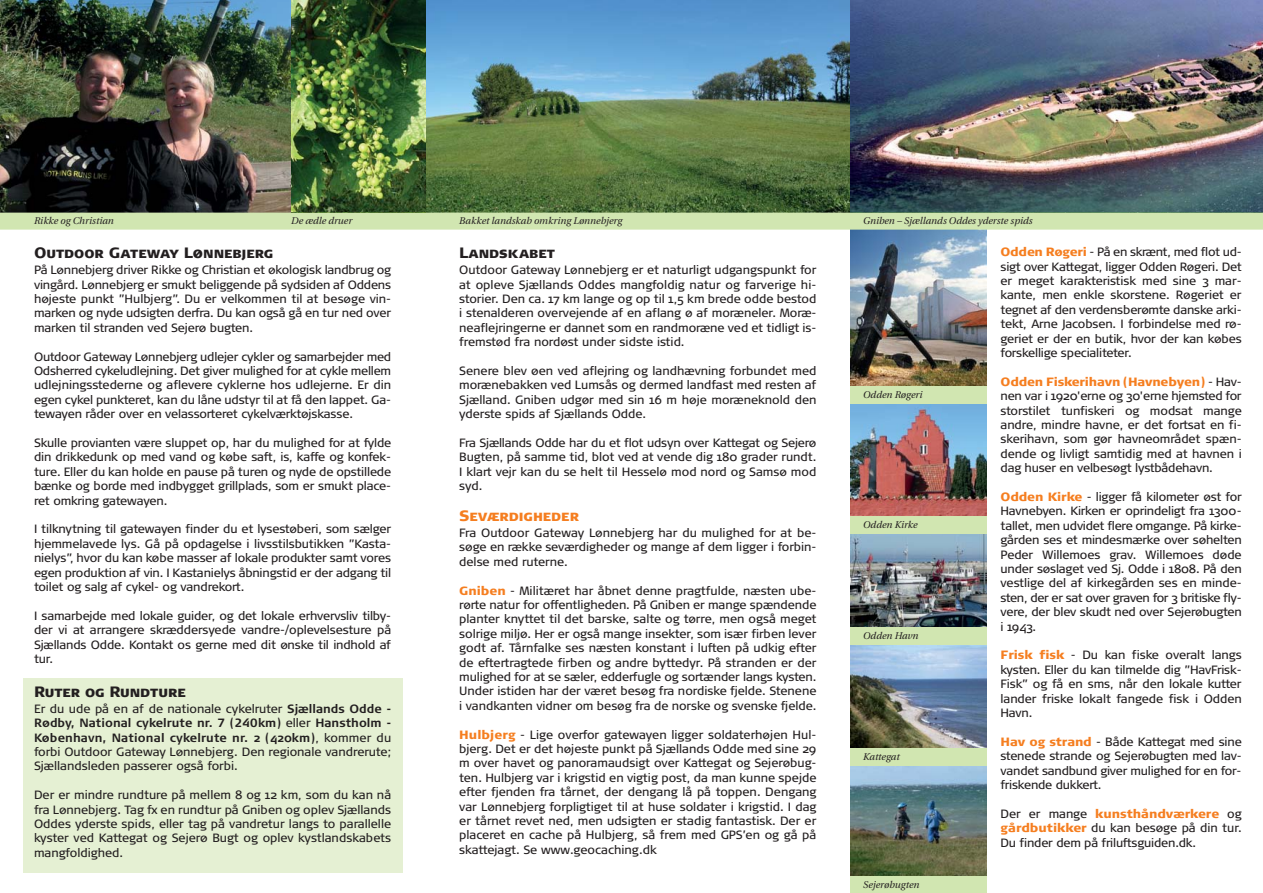
<style>
.page{position:relative;width:1263px;height:893px;background:#fff}
.page>*{position:absolute;margin:0;border:0;box-sizing:border-box;transform-origin:0 0}
.t1{font:900 15px "Signa Caps";color:#231f20}
.t2{font:900 15px "Signa Caps";color:#f57e20}
.t3{font:12px/14.4px "Signa Normal";letter-spacing:-.01em;color:#231f20;text-align:justify}
.t4{font:12px/14.4px "Signa Column";color:#231f20;text-align:justify}
.t5{font:700 12px "Signa Column";color:#231f20}
.t6{font:900 12px "Signa Column";letter-spacing:-.005em;color:#f57e20}
.t7{font:italic 9.75px "Utopia";color:#231f20}
.s1{font-family:"Signa Column";font-weight:700}
.s2{font-family:"Signa Normal";font-weight:400}
.s3{font-family:"Signa Normal"}
.s4{font-weight:700}
.s5{font-weight:900;color:#f57e20}
.s6{font-family:"Signa Normal";font-weight:400;color:#231f20}
</style>
<div class="page">
<div style="left:23px;top:678px;width:380px;height:195px;background:#e5f0d3"></div>
<img style="left:850px;top:230px;width:136px;height:157px">
<img style="left:425px;top:0;width:425px;height:213px">
<img style="left:0;top:0;width:292px;height:213px">
<img style="left:292px;top:0;width:133px;height:213px">
<img style="left:850px;top:0;width:413px;height:213px">
<img style="left:850px;top:404px;width:136px;height:112px">
<img style="left:850px;top:533px;width:136px;height:95px">
<img style="left:850px;top:645px;width:136px;height:103px">
<img style="left:850px;top:765px;width:136px;height:111px">
<div style="left:850px;top:387px;width:136px;height:17px;background:#d1e6b1"></div>
<div style="left:850px;top:516px;width:136px;height:17px;background:#d1e6b1"></div>
<div style="left:850px;top:628px;width:136px;height:17px;background:#d1e6b1"></div>
<div style="left:850px;top:748px;width:136px;height:17px;background:#d1e6b1"></div>
<div style="left:850px;top:876px;width:136px;height:17px;background:#d1e6b1"></div>
<div style="left:0;top:213px;width:1263px;height:17px;background:#d1e6b1"></div>
<img style="left:425px;top:213px;width:425px;height:1px">
<img style="left:0;top:213px;width:292px;height:1px">
<img style="left:292px;top:213px;width:133px;height:1px">
<p class="t7" style="left:34px;top:216px;width:81px">Rikke og Christian</p>
<p class="t7" style="left:291px;top:216px;width:63px">De ædle druer</p>
<p class="t7" style="left:459px;top:216px;width:165px">Bakket landskab omkring Lønnebjerg</p>
<p class="t7" style="left:863px;top:216px;width:171px">Gniben – Sjællands Oddes yderste spids</p>
<p class="t1" style="left:34px;top:244px;width:241px">Outdoor Gateway Lønnebjerg</p>
<p class="t3" style="left:34px;top:263px;width:359px">På Lønnebjerg driver Rikke og Christian et økologisk landbrug og vingård. Lønnebjerg er smukt beliggende på sydsiden af Oddens højeste punkt ”Hulbjerg”. Du er velkommen til at besøge vin&shy;marken og nyde udsigten derfra. Du kan også gå en tur ned over marken til stranden ved Sejerø bugten.</p>
<p class="t3" style="left:34px;top:350px;width:359px">Outdoor Gateway Lønnebjerg udlejer cykler og samarbejder med Odsherred cykeludlejning. Det giver mulighed for at cykle mellem udlejningsstederne og aflevere cyklerne hos udlejerne. Er din egen cykel punkteret, kan du låne udstyr til at få den lappet. Ga&shy;tewayen råder over en velassorteret cykelværktøjskasse.</p>
<p class="t3" style="left:34px;top:436px;width:359px">Skulle provianten være sluppet op, har du mulighed for at fylde din drikkedunk op med vand og købe saft, is, kaffe og konfek&shy;ture. Eller du kan holde en pause på turen og nyde de opstillede bænke og borde med indbygget grillplads, som er smukt place&shy;ret omkring gatewayen.</p>
<p class="t3" style="left:34px;top:523px;width:359px">I tilknytning til gatewayen finder du et lysestøberi, som sælger hjemmelavede lys. Gå på opdagelse i livsstilsbutikken ”Kasta&shy;nielys”, hvor du kan købe masser af lokale produkter samt vores egen produktion af vin. I Kastanielys åbningstid er der adgang til toilet og salg af cykel- og vandrekort.</p>
<p class="t3" style="left:34px;top:609px;width:359px">I samarbejde med lokale guider, og det lokale erhvervsliv tilby&shy;der vi at arrangere skræddersyede vandre-/oplevelsesture på Sjællands Odde. Kontakt os gerne med dit ønske til indhold af tur.</p>
<p class="t1" style="left:34px;top:683px;width:153px">Ruter og Rundture</p>
<p class="t3" style="left:34px;top:702px;width:359px">Er du ude på en af de nationale cykelruter <span class="s1">Sjællands Odde -</span></p>
<p class="t5" style="left:34px;top:716px;width:359px">Rødby, National cykelrute nr. 7 (240km) <span class="s2">eller</span> <span class="s3">Hanstholm -</span></p>
<p class="t3" style="left:34px;top:731px;width:359px"><span class="s4">København, National cykelrute nr. 2 (420km)</span>, kommer du forbi Outdoor Gateway Lønnebjerg. Den regionale vandrerute; Sjællandsleden passerer også forbi.</p>
<p class="t3" style="left:34px;top:788px;width:359px">Der er mindre rundture på mellem 8 og 12 km, som du kan nå fra Lønnebjerg. Tag fx en rundtur på Gniben og oplev Sjællands Oddes yderste spids, eller tag på vandretur langs to parallelle kyster ved Kattegat og Sejerø Bugt og oplev kystlandskabets mangfoldighed.</p>
<p class="t1" style="left:459px;top:244px;width:97px">Landskabet</p>
<p class="t3" style="left:459px;top:263px;width:359px">Outdoor Gateway Lønnebjerg er et naturligt udgangspunkt for at opleve Sjællands Oddes mangfoldig natur og farverige hi&shy;storier. Den ca. 17 km lange og op til 1,5 km brede odde bestod i stenalderen overvejende af en aflang ø af moræneler. Moræ&shy;neaflejringerne er dannet som en randmoræne ved et tidligt is&shy;fremstød fra nordøst under sidste istid.</p>
<p class="t3" style="left:459px;top:364px;width:359px">Senere blev øen ved aflejring og landhævning forbundet med morænebakken ved Lumsås og dermed landfast med resten af Sjælland. Gniben udgør med sin 16 m høje moræneknold den yderste spids af Sjællands Odde.</p>
<p class="t3" style="left:459px;top:436px;width:359px">Fra Sjællands Odde har du et flot udsyn over Kattegat og Sejerø Bugten, på samme tid, blot ved at vende dig 180 grader rundt.<br>I klart vejr kan du se helt til Hesselø mod nord og Samsø mod syd.</p>
<p class="t2" style="left:459px;top:507px;width:121px">Seværdigheder</p>
<p class="t4" style="left:459px;top:526px;width:359px">Fra Outdoor Gateway Lønnebjerg har du mulighed for at be&shy;søge en række seværdigheder og mange af dem ligger i forbin&shy;delse med ruterne.</p>
<p class="t3" style="left:459px;top:584px;width:359px"><span class="s5">Gniben</span> - Militæret har åbnet denne pragtfulde, næsten ube&shy;rørte natur for offentligheden. På Gniben er mange spændende planter knyttet til det barske, salte og tørre, men også meget solrige miljø. Her er også mange insekter, som især firben lever godt af. Tårnfalke ses næsten konstant i luften på udkig efter de eftertragtede firben og andre byttedyr. På stranden er der mulighed for at se sæler, edderfugle og sortænder langs kysten.<br>Under istiden har der været besøg fra nordiske fjelde. Stenene i vandkanten vidner om besøg fra de norske og svenske fjelde.</p>
<p class="t3" style="left:459px;top:728px;width:359px"><span class="s5">Hulbjerg</span> - Lige overfor gatewayen ligger soldaterhøjen Hul&shy;bjerg. Det er det højeste punkt på Sjællands Odde med sine 29 m over havet og panoramaudsigt over Kattegat og Sejerøbug&shy;ten. Hulbjerg var i krigstid en vigtig post, da man kunne spejde efter fjenden fra tårnet, der dengang lå på toppen. Dengang var Lønnebjerg forpligtiget til at huse soldater i krigstid. I dag er tårnet revet ned, men udsigten er stadig fantastisk. Der er placeret en cache på Hulbjerg, så frem med GPS’en og gå på skattejagt. Se www.geocaching.dk</p>
<p class="t7" style="left:863px;top:391px;width:61px">Odden Røgeri</p>
<p class="t7" style="left:863px;top:521px;width:56px">Odden Kirke</p>
<p class="t7" style="left:863px;top:632px;width:57px">Odden Havn</p>
<p class="t7" style="left:863px;top:753px;width:38px">Kattegat</p>
<p class="t7" style="left:863px;top:881px;width:58px">Sejerøbugten</p>
<p class="t3" style="left:1000px;top:245px;width:243px"><span class="s5">Odden Røgeri</span> - På en skrænt, med flot ud&shy;sigt over Kattegat, ligger Odden Røgeri. Det er meget karakteristisk med sine 3 mar&shy;kante, men enkle skorstene. Røgeriet er tegnet af den verdensberømte danske arki&shy;tekt, Arne Jacobsen. I forbindelse med rø&shy;geriet er der en butik, hvor der kan købes forskellige specialiteter.</p>
<p class="t3" style="left:1000px;top:375px;width:243px"><span class="s5">Odden Fiskerihavn (Havnebyen)</span> - Hav&shy;nen var i 1920'erne og 30'erne hjemsted for storstilet tunfiskeri og modsat mange andre, mindre havne, er det fortsat en fi&shy;skerihavn, som gør havneområdet spæn&shy;dende og livligt samtidig med at havnen i dag huser en velbesøgt lystbådehavn.</p>
<p class="t3" style="left:1000px;top:490px;width:243px"><span class="s5">Odden Kirke</span> - ligger få kilometer øst for Havnebyen. Kirken er oprindeligt fra 1300- tallet, men udvidet flere omgange. På kirke&shy;gården ses et mindesmærke over søhelten Peder Willemoes grav. Willemoes døde under søslaget ved Sj. Odde i 1808. På den vestlige del af kirkegården ses en minde&shy;sten, der er sat over graven for 3 britiske fly&shy;vere, der blev skudt ned over Sejerøbugten i 1943.</p>
<p class="t3" style="left:1000px;top:649px;width:243px"><span class="s5">Frisk fisk</span> - Du kan fiske overalt langs kysten. Eller du kan tilmelde dig ”HavFrisk-Fisk” og få en sms, når den lokale kutter lander friske lokalt fangede fisk i Odden Havn.</p>
<p class="t3" style="left:1000px;top:735px;width:243px"><span class="s5">Hav og strand</span> - Både Kattegat med sine stenede strande og Sejerøbugten med lav&shy;vandet sandbund giver mulighed for en for&shy;friskende dukkert.</p>
<p class="t6" style="left:1000px;top:808px;width:243px"><span class="s6">Der er mange</span> kunsthåndværkere <span class="s6">og</span></p>
<p class="t3" style="left:1000px;top:821px;width:243px"><span class="s5">gårdbutikker</span> du kan besøge på din tur.<br>Du finder dem på friluftsguiden.dk.</p>
</div>
